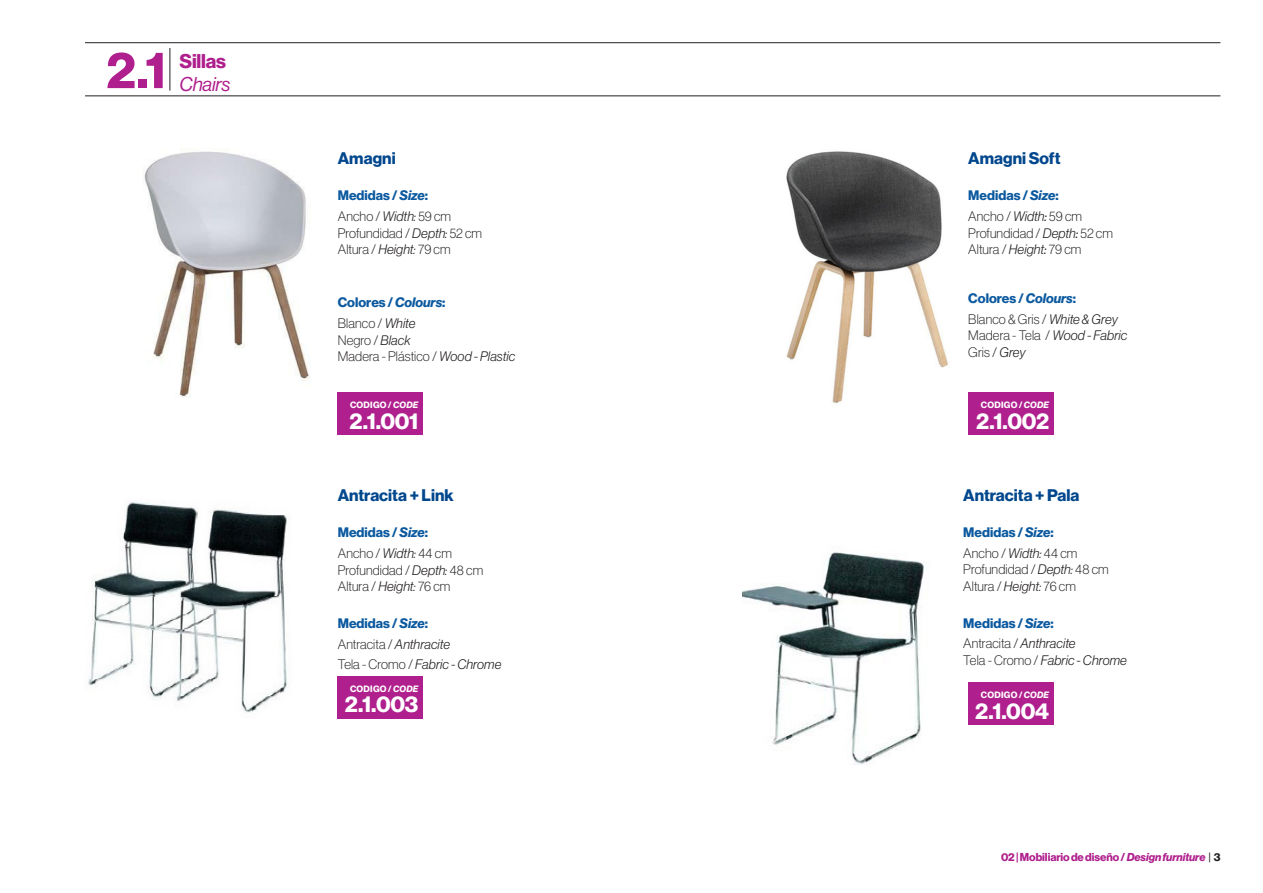
<style>
.page{position:relative;width:1263px;height:893px;background:#fff}
.page>*{position:absolute;margin:0;border:0;box-sizing:border-box;transform-origin:0 0}
.t1{font:700 51px "Neue Haas Grotesk Display";color:#af1f8d}
.t2{font:700 22.5px "Neue Haas Grotesk Display";letter-spacing:-.015em;color:#fff}
.t3{font:700 19.5px/22.5px "Neue Haas Grotesk Display";letter-spacing:-.01em;color:#af1f8d}
.Nom{font:700 16.5px "Neue Haas Grotesk Display";color:#01478d}
.Texto_menor{font:300 13.5px "Neue Haas Grotesk Display";letter-spacing:.01em;color:#231f20}
.Ladillo_medidas{font:700 13.5px "Neue Haas Grotesk Display";letter-spacing:.005em;color:#0b599f}
.Texto_menor-2{font:13.5px "N Haas Grotesk DS Pro 46 Lt It";letter-spacing:.01em;color:#231f20}
.t4{font:700 11.25px "Neue Haas Grotesk Display";letter-spacing:-.005em;color:#af1f8d}
.t5{font:700 9px "Neue Haas Grotesk Display";letter-spacing:.03em;color:#fff}
.s1{font-family:"N Haas Grotesk DS Pro 56 It";font-weight:400}
.s2{font-family:"N Haas Grotesk DS Pro 76 Bd It";font-weight:400}
.s3{font-family:"N Haas Grotesk DS Pro 46 Lt It";font-weight:400}
.s4{font-family:"Neue Haas Grotesk Display";font-weight:300}
.s5{font-family:"N Haas Grotesk DS Pro 55 Rg";font-weight:400;color:#231f20}
.s6{color:#231f20}
</style>
<div class="page">
<img style="left:786px;top:151px;width:162px;height:253px">
<img style="left:743px;top:552px;width:181px;height:213px">
<img style="left:144px;top:149px;width:166px;height:248px">
<img style="left:88px;top:502px;width:199px;height:211px">
<hr style="left:85px;top:96px;width:1135px;height:1px;background:#231f20">
<hr style="left:170px;top:48px;width:1px;height:43px;background:#231f20">
<hr style="left:85px;top:42px;width:1135px;height:1px;background:#231f20">
<div style="left:338px;top:392px;width:85px;height:43px;background:#af1f8d"></div>
<div style="left:338px;top:676px;width:85px;height:43px;background:#af1f8d"></div>
<div style="left:968px;top:682px;width:85px;height:43px;background:#af1f8d"></div>
<div style="left:968px;top:392px;width:85px;height:43px;background:#af1f8d"></div>
<h1 class="t1" style="left:106px;top:40px;width:61px">2.1</h1>
<p class="t3" style="left:179px;top:50px;width:53px">Sillas<br><span class="s1">Chairs</span></p>
<p class="Nom" style="left:338px;top:149px;width:59px">Amagni</p>
<p class="Ladillo_medidas" style="left:338px;top:188px;width:92px">Medidas / <span class="s2">Size</span>:</p>
<p class="Texto_menor" style="left:338px;top:209px;width:115px">Ancho / <span class="s3">Width:</span> 59 cm</p>
<p class="Texto_menor" style="left:338px;top:225px;width:146px">Profundidad / <span class="s3">Depth:</span> 52 cm</p>
<p class="Texto_menor" style="left:338px;top:242px;width:114px">Altura / <span class="s3">Height:</span> 79 cm</p>
<p class="Ladillo_medidas" style="left:338px;top:295px;width:109px">Colores / <span class="s2">Colours</span>:</p>
<p class="Texto_menor" style="left:338px;top:316px;width:79px">Blanco / <span class="s3">White</span></p>
<p class="Texto_menor" style="left:338px;top:332px;width:74px">Negro / <span class="s3">Black</span></p>
<p class="Texto_menor" style="left:338px;top:349px;width:179px">Madera - Plástico / <span class="s3">Wood - Plastic</span></p>
<p class="t5" style="left:350px;top:400px;width:70px">CODIGO / <span class="s2">CODE</span></p>
<p class="t2" style="left:349px;top:408px;width:70px">2.1.001</p>
<p class="Nom" style="left:338px;top:486px;width:117px">Antracita + Link</p>
<p class="Ladillo_medidas" style="left:338px;top:525px;width:92px">Medidas / <span class="s2">Size</span>:</p>
<p class="Texto_menor" style="left:338px;top:546px;width:116px">Ancho / <span class="s3">Width:</span> 44 cm</p>
<p class="Texto_menor" style="left:338px;top:562px;width:147px">Profundidad / <span class="s3">Depth:</span> 48 cm</p>
<p class="Texto_menor" style="left:338px;top:579px;width:114px">Altura / <span class="s3">Height:</span> 76 cm</p>
<p class="Ladillo_medidas" style="left:338px;top:615px;width:92px">Medidas / <span class="s2">Size</span>:</p>
<p class="Texto_menor" style="left:338px;top:636px;width:114px">Antracita / <span class="s3">Anthracite</span></p>
<p class="Texto_menor-2" style="left:338px;top:656px;width:165px"><span class="s4">Tela - Cromo /</span> Fabric - Chrome</p>
<p class="t5" style="left:350px;top:683px;width:70px">CODIGO / <span class="s2">CODE</span></p>
<p class="t2" style="left:345px;top:691px;width:75px">2.1.003</p>
<p class="Nom" style="left:968px;top:149px;width:94px">Amagni Soft</p>
<p class="Ladillo_medidas" style="left:968px;top:188px;width:92px">Medidas / <span class="s2">Size</span>:</p>
<p class="Texto_menor" style="left:968px;top:209px;width:115px">Ancho / <span class="s3">Width</span><span class="s1">:</span> 59 cm</p>
<p class="Texto_menor" style="left:968px;top:225px;width:146px">Profundidad / <span class="s3">Depth</span><span class="s1">:</span> 52 cm</p>
<p class="Texto_menor" style="left:968px;top:242px;width:115px">Altura / <span class="s3">Height</span><span class="s1">:</span> 79 cm</p>
<p class="Ladillo_medidas" style="left:968px;top:291px;width:109px">Colores / <span class="s2">Colours</span>:</p>
<p class="Texto_menor" style="left:968px;top:312px;width:151px">Blanco &amp; Gris / <span class="s3">White &amp; Grey</span></p>
<p class="Texto_menor" style="left:968px;top:328px;width:160px">Madera - Tela / <span class="s3">Wood - Fabric</span></p>
<p class="Texto_menor" style="left:968px;top:345px;width:59px">Gris / <span class="s3">Grey</span></p>
<p class="t5" style="left:981px;top:400px;width:70px">CODIGO / <span class="s2">CODE</span></p>
<p class="t2" style="left:976px;top:408px;width:74px">2.1.002</p>
<p class="Nom" style="left:963px;top:486px;width:118px">Antracita + Pala</p>
<p class="Ladillo_medidas" style="left:963px;top:524px;width:92px">Medidas / <span class="s2">Size</span>:</p>
<p class="Texto_menor" style="left:963px;top:545px;width:116px">Ancho / <span class="s3">Width:</span> 44 cm</p>
<p class="Texto_menor" style="left:963px;top:562px;width:147px">Profundidad / <span class="s3">Depth:</span> 48 cm</p>
<p class="Texto_menor" style="left:963px;top:578px;width:114px">Altura / <span class="s3">Height:</span> 76 cm</p>
<p class="Ladillo_medidas" style="left:963px;top:615px;width:92px">Medidas / <span class="s2">Size</span>:</p>
<p class="Texto_menor" style="left:963px;top:636px;width:114px">Antracita / <span class="s3">Anthracite</span></p>
<p class="Texto_menor-2" style="left:963px;top:652px;width:165px"><span class="s4">Tela - Cromo /</span> Fabric - Chrome</p>
<p class="t5" style="left:981px;top:689px;width:70px">CODIGO / <span class="s2">CODE</span></p>
<p class="t2" style="left:975px;top:698px;width:75px">2.1.004</p>
<p class="t4" style="left:1001px;top:850px;width:221px">02 | Mobiliario de diseño / <span class="s2">Design furniture</span> <span class="s5">|</span> <span class="s6">3</span></p>
</div>
